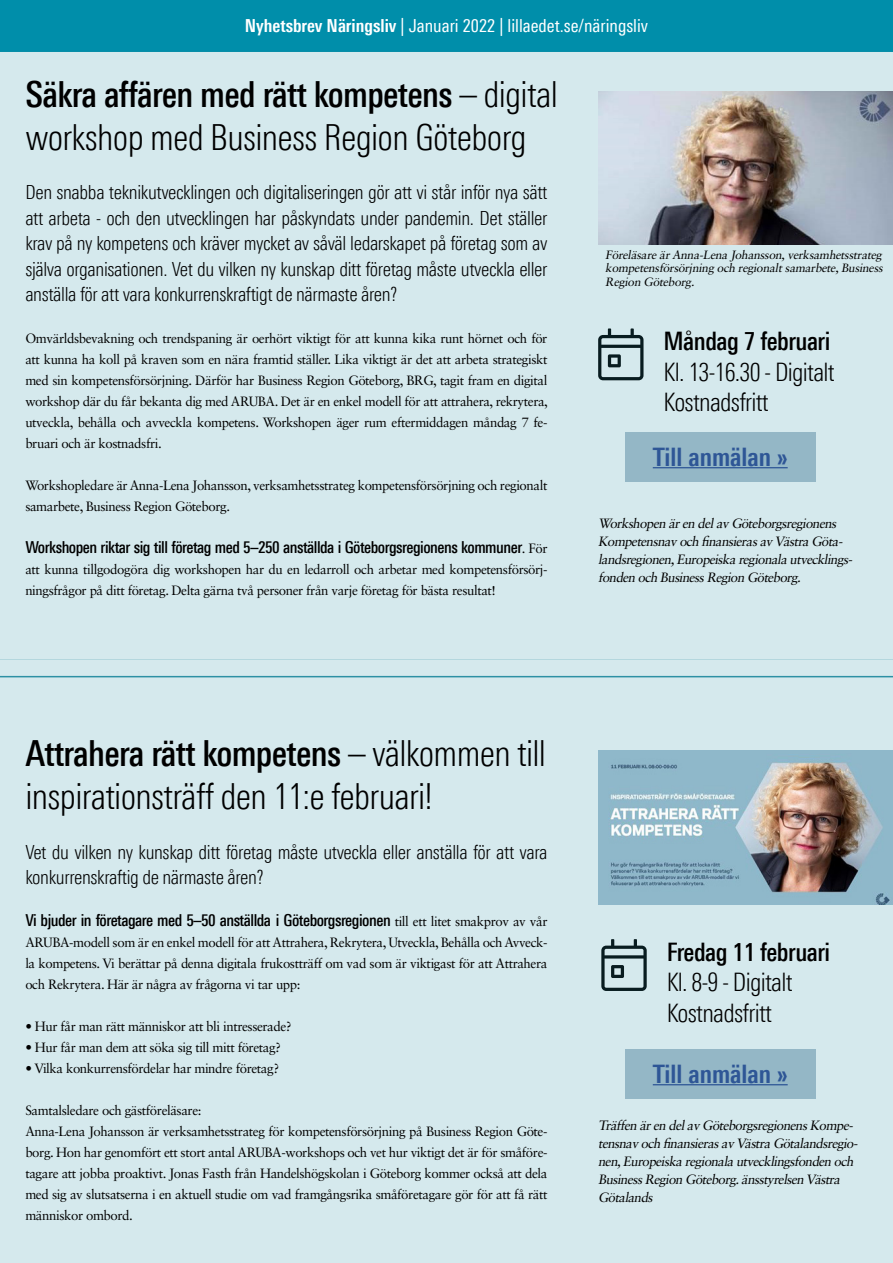
<style>
.page{position:relative;width:893px;height:1263px;background:#fff}
.page>*{position:absolute;margin:0;border:0;box-sizing:border-box;transform-origin:0 0}
.t1{font:500 36px "Linotype Univers 520 Cn";letter-spacing:-.02em;color:#000}
.t2{font:300 36px "Linotype Univers 320 Cn";letter-spacing:-.02em;color:#000}
.t3{font:300 25.5px/30.6px "Linotype Univers 320 Cn";letter-spacing:-.03em;color:#000}
.t4{font:500 25.5px "Linotype Univers 520 Cn";letter-spacing:-.02em;color:#000}
.t5{font:700 25.5px "Linotype Univers 620 Cn";color:#2e5696}
.t6{font:300 19.5px/25.5px "Linotype Univers 320 Cn";letter-spacing:-.02em;color:#000;text-align:justify}
.t7{font:18px "Linotype Univers 420 Cn";color:#fff}
.t8{font:500 16.5px "Linotype Univers 520 Cn";letter-spacing:-.03em;color:#000}
.t9{font:13.5px/21px "Sabon LT Std";letter-spacing:-.03em;color:#000}
.t10{font:italic 13.5px/18px "Sabon LT Std";letter-spacing:-.04em;color:#000}
.t11{font:italic 12px/13.5px "Sabon LT Std";color:#000;text-align:justify}
.s1{font-family:"Linotype Univers 620 Cn";font-weight:700}
.s2{font-family:"Linotype Univers 320 Cn";font-weight:300}
.s3{font-family:"Sabon LT Std";font-weight:400;font-size:13.5px}
</style>
<div class="page">
<div style="left:0;top:0;width:893px;height:51px;background:#008eaa"></div>
<div style="left:0;top:51px;width:893px;height:608px;background:#d5e9ed"></div>
<img style="left:598px;top:91px;width:294px;height:153px">
<div style="left:625px;top:432px;width:191px;height:49px;background:#94b7c6"></div>
<hr style="left:653px;top:467px;width:135px;height:1px;background:#2e5696">
<div style="left:0;top:659px;width:893px;height:604px;background:#d5e9ed"></div>
<img style="left:598px;top:751px;width:295px;height:153px">
<div style="left:625px;top:1049px;width:191px;height:49px;background:#94b7c6"></div>
<hr style="left:653px;top:1084px;width:135px;height:1px;background:#2e5696">
<hr style="left:0;top:676px;width:893px;height:1px;background:#2d90a4">
<hr style="left:892px;top:51px;width:1px;height:550px;background:#4fc2cf">
<h3 class="t7" style="left:245px;top:15px;width:405px"><span class="s1">Nyhetsbrev Näringsliv</span> | Januari 2022 | lillaedet.se/näringsliv</h3>
<h1 class="t1" style="left:26px;top:73px;width:534px">Säkra affären med rätt kompetens <span class="s2">– digital</span></h1>
<h1 class="t2" style="left:26px;top:116px;width:503px">workshop med Business Region Göteborg</h1>
<p class="t6" style="left:25px;top:180px;width:524px">Den snabba teknikutvecklingen och digitaliseringen gör att vi står inför nya sätt att arbeta - och den utvecklingen har påskyndats under pandemin. Det ställer krav på ny kompetens och kräver mycket av såväl ledarskapet på företag som av själva organisationen. Vet du vilken ny kunskap ditt företag måste utveckla eller anställa för att vara konkurrenskraftigt de närmaste åren?</p>
<p class="t9" style="left:25px;top:328px;width:524px;text-align:justify">Omvärldsbevakning och trendspaning är oerhört viktigt för att kunna kika runt hörnet och för att kunna ha koll på kraven som en nära framtid ställer. Lika viktigt är det att arbeta strategiskt med sin kompetensförsörjning. Därför har Business Region Göteborg, BRG, tagit fram en digital workshop där du får bekanta dig med ARUBA. Det är en enkel modell för att attrahera, rekrytera, utveckla, behålla och avveckla kompetens. Workshopen äger rum eftermiddagen måndag 7 fe&shy;bruari och är kostnadsfri.</p>
<p class="t9" style="left:25px;top:475px;width:524px">Workshopledare är Anna-Lena Johansson, verksamhetsstrateg kompetensförsörjning och regionalt samarbete, Business Region Göteborg.</p>
<p class="t8" style="left:25px;top:538px;width:524px">Workshopen riktar sig till företag med 5–250 anställda i Göteborgsregionens kommuner<span class="s3">. För</span></p>
<p class="t9" style="left:25px;top:559px;width:524px">att kunna tillgodogöra dig workshopen har du en ledarroll och arbetar med kompetensförsörj&shy;ningsfrågor på ditt företag. Delta gärna två personer från varje företag för bästa resultat!</p>
<p class="t11" style="left:605px;top:248px;width:282px">Föreläsare ärAnna-Lena Johansson,verksamhetsstrateg kompetensförsörjning och regionaltsamarbete,Business Region Göteborg.</p>
<h2 class="t4" style="left:663px;top:326px;width:168px">Måndag 7 februari</h2>
<h2 class="t3" style="left:663px;top:356px;width:173px">Kl. 13-16.30 - Digitalt<br>Kostnadsfritt</h2>
<h2 class="t5" style="left:653px;top:442px;width:136px">Till anmälan »</h2>
<p class="t10" style="left:598px;top:514px;width:258px">Workshopen ären delavGöteborgsregionens Kompetensnavoch finansierasavVästraGöta&shy;landsregionen,Europeiskaregionalautvecklings&shy;fonden och BusinessRegion Göteborg.</p>
<h1 class="t1" style="left:26px;top:732px;width:522px">Attrahera rätt kompetens <span class="s2">– välkommen till</span></h1>
<h1 class="t2" style="left:26px;top:776px;width:408px">inspirationsträff den 11:e februari!</h1>
<h3 class="t6" style="left:25px;top:839px;width:524px">Vet du vilken ny kunskap ditt företag måste utveckla eller anställa för att vara konkurrenskraftig de närmaste åren?</h3>
<p class="t8" style="left:25px;top:911px;width:524px">Vi bjuder in företagare med 5–50 anställda i Göteborgsregionen <span class="s3">till ett litet smakprov av vår</span></p>
<p class="t9" style="left:25px;top:932px;width:524px;text-align:justify">ARUBA-modell som är en enkel modell för att Attrahera, Rekrytera, Utveckla, Behålla och Avveck&shy;la kompetens. Vi berättar på denna digitala frukostträff om vad som är viktigast för att Attrahera och Rekrytera. Här är några av frågorna vi tar upp:</p>
<p class="t9" style="left:25px;top:1016px;width:268px">• Hur får man rätt människor att bli intresserade?</p>
<p class="t9" style="left:25px;top:1037px;width:257px">• Hur får man dem att söka sig till mitt företag?</p>
<p class="t9" style="left:25px;top:1058px;width:255px">• Vilka konkurrensfördelar har mindre företag?</p>
<p class="t9" style="left:25px;top:1100px;width:524px">Samtalsledare och gästföreläsare:<br>Anna-Lena Johansson är verksamhetsstrateg för kompetensförsörjning på Business Region Göte&shy;borg. Hon har genomfört ett stort antal ARUBA-workshops och vet hur viktigt det är för småföre&shy;tagare att jobba proaktivt. Jonas Fasth från Handelshögskolan i Göteborg kommer också att dela med sig av slutsatserna i en aktuell studie om vad framgångsrika småföretagare gör för att få rätt människor ombord.</p>
<h2 class="t4" style="left:667px;top:937px;width:165px">Fredag 11 februari</h2>
<h2 class="t3" style="left:667px;top:967px;width:127px">Kl. 8-9 - Digitalt<br>Kostnadsfritt</h2>
<h2 class="t5" style="left:653px;top:1058px;width:136px">Till anmälan »</h2>
<p class="t10" style="left:598px;top:1116px;width:264px">Träffen ären delavGöteborgsregionensKompe&shy;tensnavoch finansierasavVästraGötalandsregio&shy;nen,Europeiskaregionalautvecklingsfonden och BusinessRegion Göteborg.änsstyrelsen Västra Götalands</p>
</div>
